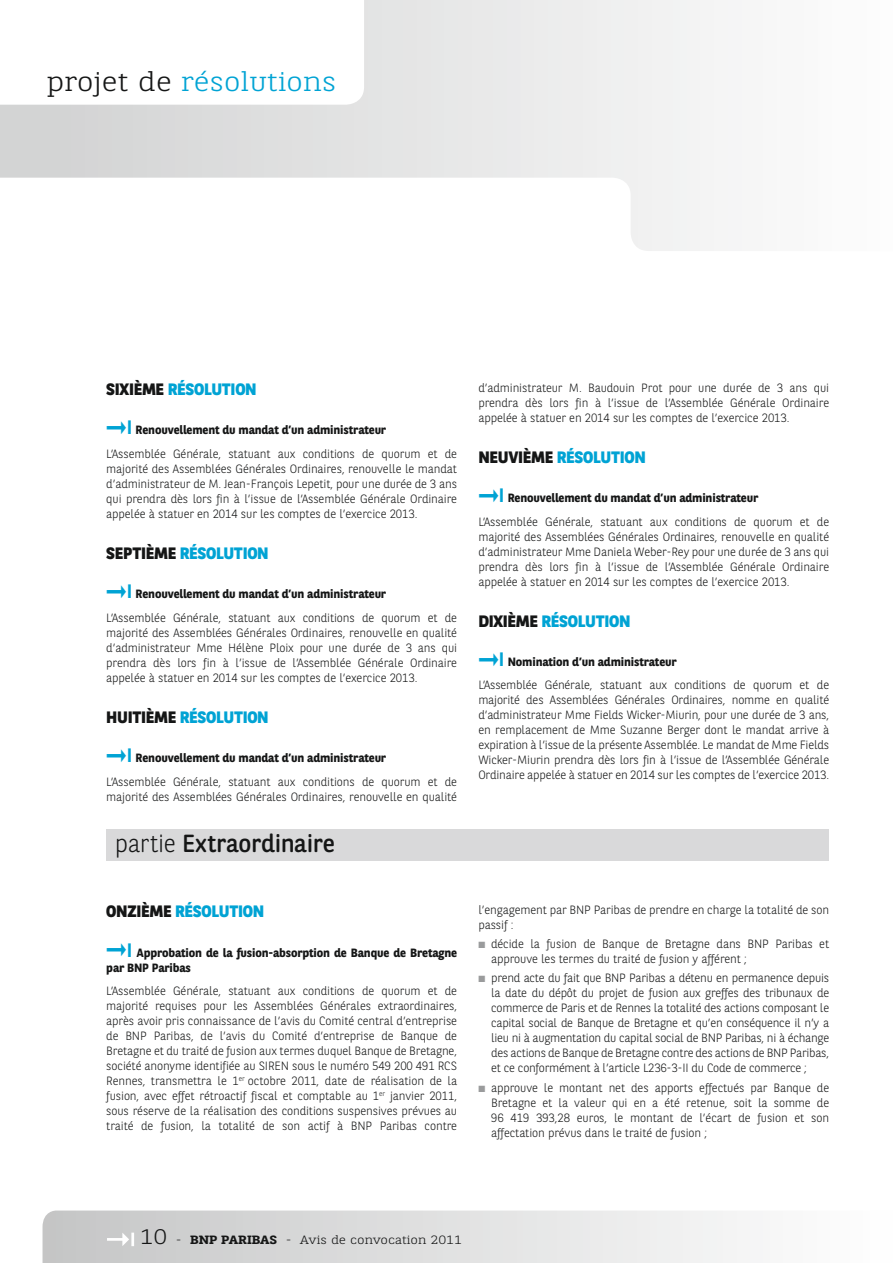
<style>
.page{position:relative;width:893px;height:1263px;background:#fff}
.page>*{position:absolute;margin:0;border:0;box-sizing:border-box;transform-origin:0 0}
.t1{font:300 27px "BNPP Slab Serif Expanded";color:#00a3d4}
.t2{font:24.75px "BNPP Rounded";letter-spacing:-.005em;color:#151616}
.t3{font:800 16.5px "BNPP Sans";letter-spacing:-.02em;color:#00a3d4}
.t4{font:300 12px/15px "BNPP Sans";letter-spacing:-.01em;color:#151616;text-align:justify}
.t5{font:700 12px/15px "BNPP Sans";letter-spacing:-.01em;color:#151616}
.t6{font:300 12px "BNPP Slab Serif Expanded";color:#151616}
.s1{color:#151616}
.s2{color:#00a3d4}
.s3{font-weight:700}
.s4{font-weight:300}
.s5{color:#9a9b9c}
.s6{font-size:21px}
</style>
<div class="page">
<svg style="left:0;top:0;width:714px;height:251px"></svg>
<svg style="left:0;top:0;width:364px;height:105px"></svg>
<div style="left:106px;top:829px;width:723px;height:32px;background:#d9d9da"></div>
<svg style="left:43px;top:1210px;width:694px;height:53px"></svg>
<h1 class="t1" style="left:47px;top:71px;width:291px"><span class="s1">projet de</span> résolutions</h1>
<h3 class="t3" style="left:106px;top:383px;width:152px"><span class="s1">SIXIÈME</span> RÉSOLUTION</h3>
<p class="t4" style="left:106px;top:420px;width:352px;line-height:23.5px"><span class="s2">➞❙</span> <span class="s3">Renouvellement du mandat d’un administrateur<br></span>L’Assemblée Générale, statuant aux conditions de quorum et de</p>
<p class="t4" style="left:106px;top:462px;width:352px">majorité des Assemblées Générales Ordinaires, renouvelle le mandat d’administrateur de M. Jean-François Lepetit, pour une durée de 3 ans qui prendra dès lors fin à l’issue de l’Assemblée Générale Ordinaire appelée à statuer en 2014 sur les comptes de l’exercice 2013.</p>
<h3 class="t3" style="left:106px;top:547px;width:164px"><span class="s1">SEPTIÈME</span> RÉSOLUTION</h3>
<p class="t4" style="left:106px;top:583px;width:352px;line-height:23.5px"><span class="s2">➞❙</span> <span class="s3">Renouvellement du mandat d’un administrateur<br></span>L’Assemblée Générale, statuant aux conditions de quorum et de</p>
<p class="t4" style="left:106px;top:626px;width:352px">majorité des Assemblées Générales Ordinaires, renouvelle en qualité d’administrateur Mme Hélène Ploix pour une durée de 3 ans qui prendra dès lors fin à l’issue de l’Assemblée Générale Ordinaire appelée à statuer en 2014 sur les comptes de l’exercice 2013.</p>
<h3 class="t3" style="left:106px;top:711px;width:164px"><span class="s1">HUITIÈME</span> RÉSOLUTION</h3>
<p class="t4" style="left:106px;top:747px;width:352px;line-height:23.5px"><span class="s2">➞❙</span> <span class="s3">Renouvellement du mandat d’un administrateur<br></span>L’Assemblée Générale, statuant aux conditions de quorum et de</p>
<p class="t4" style="left:106px;top:790px;width:352px">majorité des Assemblées Générales Ordinaires, renouvelle en qualité</p>
<h2 class="t2" style="left:115px;top:834px;width:222px"><span class="s4">partie</span> Extraordinaire</h2>
<h3 class="t3" style="left:106px;top:905px;width:159px"><span class="s1">ONZIÈME</span> RÉSOLUTION</h3>
<p class="t5" style="left:106px;top:946px;width:352px"><span class="s2">➞❙</span> Approbation de la fusion-absorption de Banque de Bretagne par BNP Paribas</p>
<p class="t4" style="left:106px;top:984px;width:352px">L’Assemblée Générale, statuant aux conditions de quorum et de majorité requises pour les Assemblées Générales extraordinaires, après avoir pris connaissance de l’avis du Comité central d’entreprise de BNP Paribas, de l’avis du Comité d’entreprise de Banque de Bretagne et du traité de fusion aux termes duquel Banque de Bretagne, société anonyme identifiée au SIREN sous le numéro 549 200 491 RCS Rennes, transmettra le 1<sup>er</sup> octobre 2011, date de réalisation de la fusion, avec effet rétroactif fiscal et comptable au 1<sup>er</sup> janvier 2011, sous réserve de la réalisation des conditions suspensives prévues au traité de fusion, la totalité de son actif à BNP Paribas contre</p>
<p class="t4" style="left:478px;top:381px;width:352px">d’administrateur M. Baudouin Prot pour une durée de 3 ans qui prendra dès lors fin à l’issue de l’Assemblée Générale Ordinaire appelée à statuer en 2014 sur les comptes de l’exercice 2013.</p>
<h3 class="t3" style="left:478px;top:451px;width:169px"><span class="s1">NEUVIÈME</span> RÉSOLUTION</h3>
<p class="t4" style="left:478px;top:487px;width:352px;line-height:23.5px"><span class="s2">➞❙</span> <span class="s3">Renouvellement du mandat d’un administrateur<br></span>L’Assemblée Générale, statuant aux conditions de quorum et de</p>
<p class="t4" style="left:478px;top:530px;width:352px">majorité des Assemblées Générales Ordinaires, renouvelle en qualité d’administrateur Mme Daniela Weber-Rey pour une durée de 3 ans qui prendra dès lors fin à l’issue de l’Assemblée Générale Ordinaire appelée à statuer en 2014 sur les comptes de l’exercice 2013.</p>
<h3 class="t3" style="left:478px;top:614px;width:154px"><span class="s1">DIXIÈME</span> RÉSOLUTION</h3>
<p class="t4" style="left:478px;top:651px;width:352px;line-height:23.5px"><span class="s2">➞❙</span> <span class="s3">Nomination d’un administrateur<br></span>L’Assemblée Générale, statuant aux conditions de quorum et de</p>
<p class="t4" style="left:478px;top:694px;width:352px">majorité des Assemblées Générales Ordinaires, nomme en qualité d’administrateur Mme Fields Wicker-Miurin, pour une durée de 3 ans, en remplacement de Mme Suzanne Berger dont le mandat arrive à expiration à l’issue de la présente Assemblée. Le mandat de Mme Fields Wicker-Miurin prendra dès lors fin à l’issue de l’Assemblée Générale Ordinaire appelée à statuer en 2014 sur les comptes de l’exercice 2013.</p>
<p class="t4" style="left:478px;top:903px;width:352px">l’engagement par BNP Paribas de prendre en charge la totalité de son passif :</p>
<p class="t4" style="left:491px;top:937px;width:340px;text-indent:-13px"><span class="s5">■</span> décide la fusion de Banque de Bretagne dans BNP Paribas et approuve les termes du traité de fusion y afférent ;</p>
<p class="t4" style="left:491px;top:972px;width:340px;text-indent:-13px"><span class="s5">■</span> prend acte du fait que BNP Paribas a détenu en permanence depuis la date du dépôt du projet de fusion aux greffes des tribunaux de commerce de Paris et de Rennes la totalité des actions composant le capital social de Banque de Bretagne et qu’en conséquence il n’y a lieu ni à augmentation du capital social de BNP Paribas, ni à échange des actions de Banque de Bretagne contre des actions de BNP Paribas, et ce conformément à l’article L236-3-II du Code de commerce ;</p>
<p class="t4" style="left:491px;top:1081px;width:340px;text-indent:-13px"><span class="s5">■</span> approuve le montant net des apports effectués par Banque de Bretagne et la valeur qui en a été retenue, soit la somme de 96 419 393,28 euros, le montant de l’écart de fusion et son affectation prévus dans le traité de fusion ;</p>
<p class="t6" style="left:140px;top:1235px;width:324px"><span class="s6">10</span> - <span class="s3">BNP PARIBAS</span> - Avis de convocation 2011</p>
</div>
